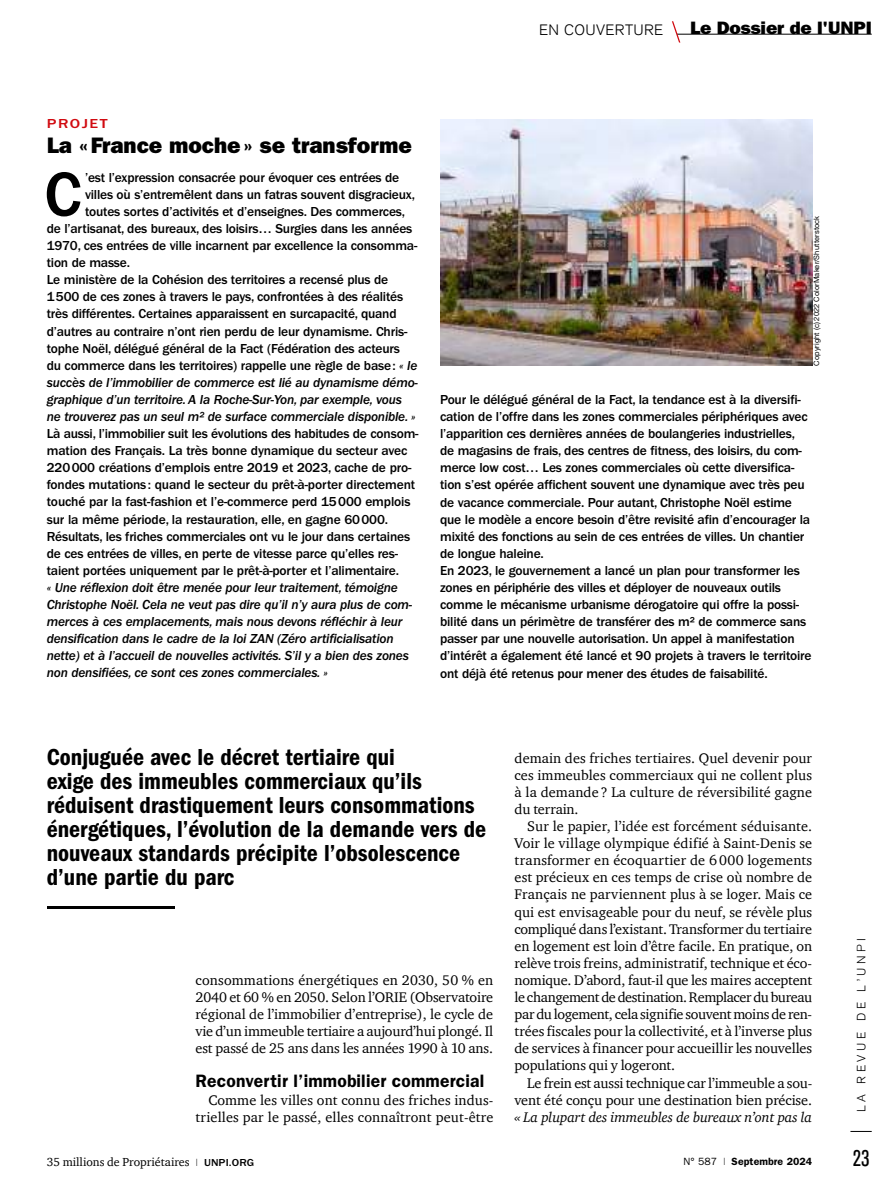
<style>
.page{position:relative;width:893px;height:1191px;background:#fff}
.page>*{position:absolute;margin:0;border:0;box-sizing:border-box;transform-origin:0 0}
.t1{font:500 64.8px "ITC Franklin Gothic Std";color:#000}
.t2{font:24px/24px "ITC Franklin Gothic Std Dm Cd";color:#000}
.t3{font:22.5px "ITC Franklin Gothic Std Hvy";color:#000}
.t4{font:condensed 22.5px "Akzidenz Grotesk BE";color:#000}
.t5{font:600 18px "ITC Franklin Gothic Std";letter-spacing:.01em;color:#000}
.t6{font:18px "ITC Franklin Gothic Std Hvy";letter-spacing:-.01em;color:#000;scale:1.05 1}
.t7{font:300 15px "Akzidenz Grotesk BE";letter-spacing:.025em;color:#000}
.t8{font:14.25px/17.1px "Charter ITC";letter-spacing:-.01em;color:#000;text-align:justify}
.t9{font:14.25px/17.1px "Charter ITC";letter-spacing:.01em;color:#000;text-align:right}
.t10{font:italic 14.25px "Charter ITC";letter-spacing:-.01em;color:#000}
.t11{font:500 13.5px/17.1px "ITC Franklin Gothic Std";letter-spacing:-.015em;color:#000}
.t12{font:13.5px/17.1px "ITC Franklin Gothic Std Med It";letter-spacing:-.015em;color:#000}
.t13{font:500 13.5px "ITC Franklin Gothic Std";letter-spacing:.1em;color:#d10a10;scale:1.2 1}
.t14{font:12px "Charter ITC";color:#000}
.t15{font:300 12px "Akzidenz Grotesk BE";letter-spacing:.3em;color:#000}
.t16{font:600 10.5px "ITC Franklin Gothic Std";letter-spacing:.01em;color:#000}
.t17{font:7.5px "Helvetica Neue LT Std";letter-spacing:.01em;color:#000}
.s1{font-family:"ITC Franklin Gothic Std Med It";font-weight:400}
.s2{font-family:"ITC Franklin Gothic Std";font-size:10.5px}
.s3{font-family:"ITC Franklin Gothic Std";font-weight:500;font-size:10.5px}
.s4{font-weight:400}
</style>
<div class="page">
<svg style="left:850px;top:1131px;width:22px;height:1px"></svg>
<hr style="left:677px;top:34px;width:195px;height:1px;background:#000">
<svg style="left:672px;top:21px;width:8px;height:22px"></svg>
<hr style="left:47px;top:906px;width:127px;height:3px;background:#000">
<img style="left:440px;top:119px;width:372px;height:247px">
<p class="t7" style="left:539px;top:21px;width:126px">EN COUVERTURE</p>
<h3 class="t6" style="left:690px;top:17px;width:174px">Le Dossier de l'UNPI</h3>
<p class="t13" style="left:47px;top:116px;width:52px">PROJET</p>
<h3 class="t3" style="left:47px;top:132px;width:367px">La «France moche» se transforme</h3>
<h1 class="t1" style="left:44px;top:158px;width:39px">C</h1>
<p class="t11" style="left:85px;top:169px;width:316px">’est l’expression consacrée pour évoquer ces entrées de</p>
<p class="t11" style="left:85px;top:186px;width:331px">villes où s’entremêlent dans un fatras souvent disgracieux,</p>
<p class="t11" style="left:85px;top:203px;width:322px">toutes sortes d’activités et d’enseignes. Des commerces,</p>
<p class="t11" style="left:47px;top:220px;width:367px">de l’artisanat, des bureaux, des loisirs… Surgies dans les années</p>
<p class="t11" style="left:47px;top:237px;width:372px">1970, ces entrées de ville incarnent par excellence la consomma-</p>
<p class="t11" style="left:47px;top:254px;width:85px">tion de masse.</p>
<p class="t11" style="left:47px;top:271px;width:343px">Le ministère de la Cohésion des territoires a recensé plus de</p>
<p class="t11" style="left:47px;top:288px;width:358px">1500 de ces zones à travers le pays, confrontées à des réalités</p>
<p class="t11" style="left:47px;top:305px;width:351px">très différentes. Certaines apparaissent en surcapacité, quand</p>
<p class="t11" style="left:47px;top:323px;width:362px">d’autres au contraire n’ont rien perdu de leur dynamisme. Chris-</p>
<p class="t11" style="left:47px;top:340px;width:355px">tophe Noël, délégué général de la Fact (Fédération des acteurs</p>
<p class="t11" style="left:47px;top:357px;width:372px">du commerce dans les territoires) rappelle une règle de base: <span class="s1">« le</span></p>
<p class="t12" style="left:47px;top:374px;width:373px">succès de l’immobilier de commerce est lié au dynamisme démo&shy;graphique d’un territoire. A la Roche-Sur-Yon, par exemple, vous ne trouverez pas un seul m² de surface commerciale disponible. »</p>
<p class="t11" style="left:47px;top:425px;width:373px">Là aussi, l’immobilier suit les évolutions des habitudes de consom&shy;mation des Français. La très bonne dynamique du secteur avec 220000 créations d’emplois entre 2019 et 2023, cache de pro&shy;fondes mutations: quand le secteur du prêt-à-porter directement touché par la fast-fashion et l’e-commerce perd 15000 emplois sur la même période, la restauration, elle, en gagne 60000.<br>Résultats, les friches commerciales ont vu le jour dans certaines de ces entrées de villes, en perte de vitesse parce qu’elles res&shy;taient portées uniquement par le prêt-à-porter et l’alimentaire.</p>
<p class="t12" style="left:47px;top:579px;width:367px">« Une réflexion doit être menée pour leur traitement, témoigne Christophe Noël. Cela ne veut pas dire qu’il n’y aura plus de com&shy;merces à ces emplacements, mais nous devons réfléchir à leur densification dans le cadre de la loi ZAN (Zéro artificialisation nette) et à l’accueil de nouvelles activités. S’il y a bien des zones non densifiées, ce sont ces zones commerciales. »</p>
<p class="t17" style="left:812px;top:366px;width:152px;rotate:-90deg">Copyright (c) 2022 ColorMaker/Shutterstock</p>
<p class="t11" style="left:440px;top:391px;width:373px">Pour le délégué général de la Fact, la tendance est à la diversifi&shy;cation de l’offre dans les zones commerciales périphériques avec l’apparition ces dernières années de boulangeries industrielles, de magasins de frais, des centres de fitness, des loisirs, du com&shy;merce low cost… Les zones commerciales où cette diversifica&shy;tion s’est opérée affichent souvent une dynamique avec très peu de vacance commerciale. Pour autant, Christophe Noël estime que le modèle a encore besoin d’être revisité afin d’encourager la mixité des fonctions au sein de ces entrées de villes. Un chantier de longue haleine.<br>En 2023, le gouvernement a lancé un plan pour transformer les zones en périphérie des villes et déployer de nouveaux outils comme le mécanisme urbanisme dérogatoire qui offre la possi&shy;bilité dans un périmètre de transférer des m² de commerce sans passer par une nouvelle autorisation. Un appel à manifestation d’intérêt a également été lancé et 90 projets à travers le territoire ont déjà été retenus pour mener des études de faisabilité.</p>
<p class="t2" style="left:47px;top:745px;width:441px">Conjuguée avec le décret tertiaire qui<br>exige des immeubles commerciaux qu’ils réduisent drastiquement leurs consommations énergétiques, l’évolution de la demande vers de nouveaux standards précipite l’obsolescence d’une partie du parc</p>
<p class="t8" style="left:196px;top:971px;width:299px">consommations énergétiques en 2030, 50 % en 2040 et 60 % en 2050. Selon l’ORIE (Observatoire régional de l’immobilier d’entreprise), le cycle de vie d’un immeuble tertiaire a aujourd’hui plongé. Il est passé de 25 ans dans les années 1990 à 10 ans.</p>
<h3 class="t5" style="left:196px;top:1070px;width:290px">Reconvertir l’immobilier commercial</h3>
<p class="t9" style="left:196px;top:1090px;width:299px">Comme les villes ont connu des friches indus&shy;trielles par le passé, elles connaîtront peut-être</p>
<p class="t14" style="left:47px;top:1154px;width:209px">35 millions de Propriétaires <span class="s2">I</span> <span class="s3">UNPI.ORG</span></p>
<p class="t8" style="left:514px;top:749px;width:299px">demain des friches tertiaires. Quel devenir pour ces immeubles commerciaux qui ne collent plus à la demande ? La culture de réversibilité gagne du terrain.</p>
<p class="t8" style="left:514px;top:817px;width:299px;text-indent:13px">Sur le papier, l’idée est forcément séduisante.<br>Voir le village olympique édifié à Saint-Denis se transformer en écoquartier de 6000 logements est précieux en ces temps de crise où nombre de Français ne parviennent plus à se loger. Mais ce qui est envisageable pour du neuf, se révèle plus compliqué dans l’existant. Transformer du tertiaire en logement est loin d’être facile. En pratique, on relève trois freins, administratif, technique et éco&shy;nomique. D’abord, faut-il que les maires acceptent le changement de destination. Remplacer du bureau par du logement, cela signifie souvent moins de ren&shy;trées fiscales pour la collectivité, et à l’inverse plus de services à financer pour accueillir les nouvelles populations qui y logeront.</p>
<p class="t8" style="left:514px;top:1073px;width:299px;text-align:right">Le frein est aussi technique car l’immeuble a sou&shy;vent été conçu pour une destination bien précise.</p>
<p class="t10" style="left:514px;top:1108px;width:299px">« La plupart des immeubles de bureaux n’ont pas la</p>
<p class="t15" style="left:854px;top:1112px;width:176px;rotate:-90deg">LA REVUE DE L’UNPI</p>
<p class="t16" style="left:683px;top:1155px;width:130px"><span class="s4">N° 587 I</span> Septembre 2024</p>
<h3 class="t4" style="left:853px;top:1146px;width:18px">23</h3>
</div>
